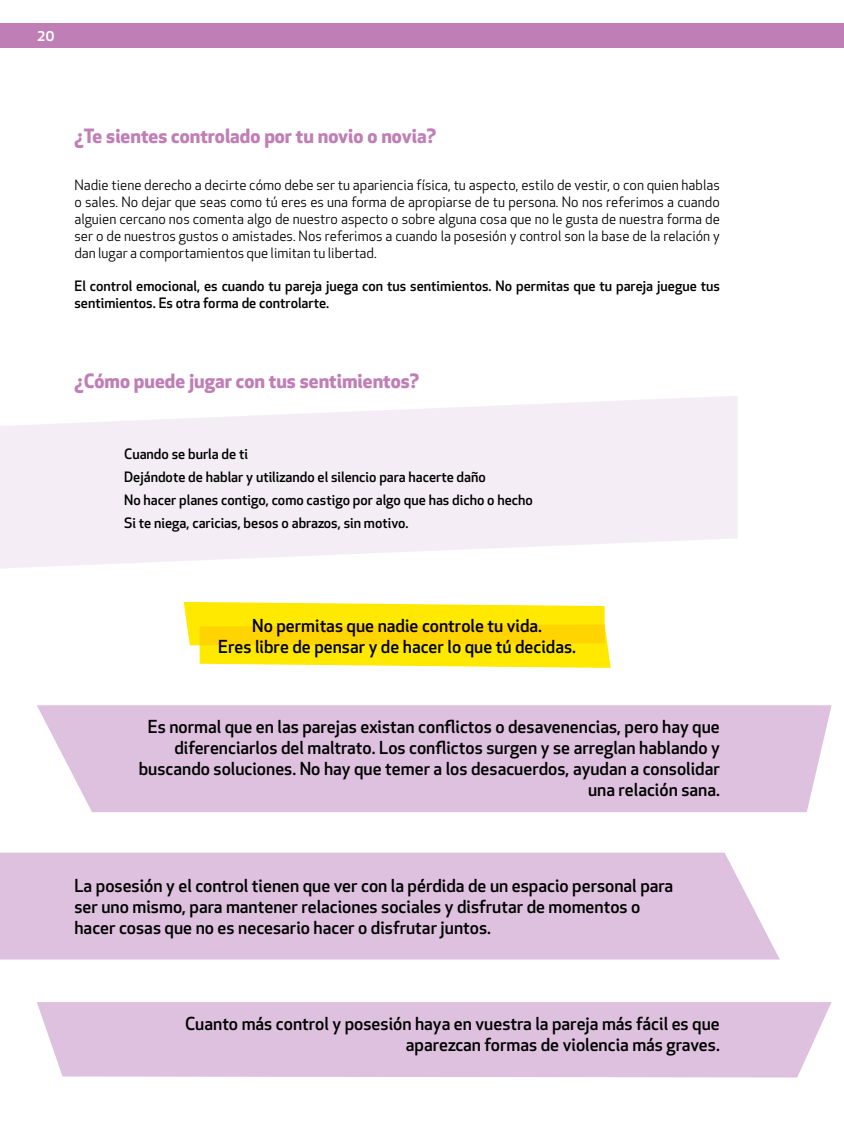
<style>
.page{position:relative;width:844px;height:1141px;background:#fff}
.page>*{position:absolute;margin:0;border:0;box-sizing:border-box;transform-origin:0 0}
.t1{font:700 19.25px "Apex New";color:#bf7eb5}
.t2{font:500 17.5px/21px "Apex New";color:#000;text-align:right}
.t3{font:500 15.75px "Apex New";color:#fff}
.t4{font:14px/16.8px "Apex New";color:#000;text-align:justify}
.t5{font:500 14px/22.8px "Apex New";color:#000}
</style>
<div class="page">
<svg style="left:843px;top:24px;width:1px;height:24px"></svg>
<div style="left:0;top:24px;width:843px;height:24px;background:#bf7eb5"></div>
<svg style="left:0;top:396px;width:737px;height:172px;fill:#f5edf6"></svg>
<div style="left:0;top:853px;width:779px;height:106px;background:#ddc1de"></div>
<div style="left:37px;top:705px;width:794px;height:107px;background:#ddc1de"></div>
<div style="left:37px;top:1002px;width:794px;height:75px;background:#ddc1de"></div>
<svg style="left:184px;top:602px;width:426px;height:66px;background:#ffe515"></svg>
<p class="t3" style="left:37px;top:24px;width:19px">20</p>
<p class="t1" style="left:74px;top:122px;width:363px">¿Te sientes controlado por tu novio o novia?</p>
<p class="t4" style="left:74px;top:177px;width:646px">Nadie tiene derecho a decirte cómo debe ser tu apariencia física, tu aspecto, estilo de vestir, o con quien hablas o sales. No dejar que seas como tú eres es una forma de apropiarse de tu persona. No nos referimos a cuando alguien cercano nos comenta algo de nuestro aspecto o sobre alguna cosa que no le gusta de nuestra forma de ser o de nuestros gustos o amistades. Nos referimos a cuando la posesión y control son la base de la relación y dan lugar a comportamientos que limitan tu libertad.</p>
<p class="t5" style="left:74px;top:277px;width:646px;line-height:16.8px">El control emocional, es cuando tu pareja juega con tus sentimientos. No permitas que tu pareja juegue tus sentimientos. Es otra forma de controlarte.</p>
<p class="t1" style="left:74px;top:367px;width:346px">¿Cómo puede jugar con tus sentimientos?</p>
<p class="t5" style="left:124px;top:443px;width:410px">Cuando se burla de ti<br>Dejándote de hablar y utilizando el silencio para hacerte daño<br>No hacer planes contigo, como castigo por algo que has dicho o hecho Si te niega, caricias, besos o abrazos, sin motivo.</p>
<p class="t2" style="left:218px;top:614px;width:359px;text-align:center">No permitas que nadie controle tu vida.<br>Eres libre de pensar y de hacer lo que tú decidas.</p>
<p class="t2" style="left:139px;top:716px;width:582px">Es normal que en las parejas existan conflictos o desavenencias, pero hay que diferenciarlos del maltrato. Los conflictos surgen y se arreglan hablando y buscando soluciones. No hay que temer a los desacuerdos, ayudan a consolidar una relación sana.</p>
<p class="t2" style="left:74px;top:875px;width:600px;text-align:left">La posesión y el control tienen que ver con la pérdida de un espacio personal para ser uno mismo, para mantener relaciones sociales y disfrutar de momentos o hacer cosas que no es necesario hacer o disfrutar juntos.</p>
<p class="t2" style="left:185px;top:1013px;width:536px">Cuanto más control y posesión haya en vuestra la pareja más fácil es que aparezcan formas de violencia más graves.</p>
</div>
